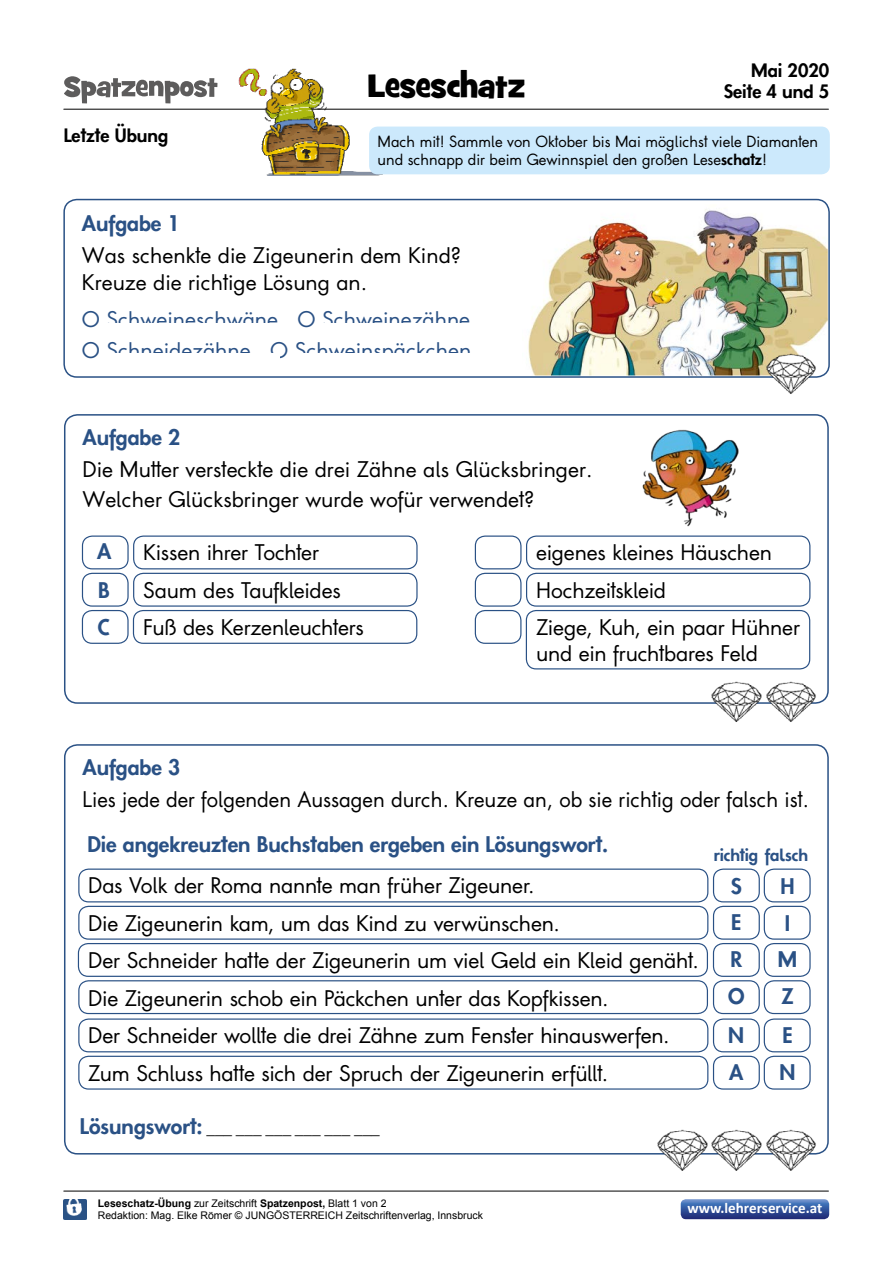
<style>
.page{position:relative;width:893px;height:1263px;background:#fff}
.page>*{position:absolute;margin:0;border:0;box-sizing:border-box;transform-origin:0 0}
.t1{font:33px "Grilled Cheese BTN";letter-spacing:-.005em;color:#000}
.t2{font:500 21px/37.5px "Fibelschrift";letter-spacing:-.005em;color:#000}
.t3{font:700 21px/38.7px "Fibelschrift";color:#2a5185}
.t4{font:500 21px "Fibelschrift";letter-spacing:-.005em;color:#000;scale:.96 1}
.t5{font:500 21px/30.5px "Fibelschrift";color:#2a5185}
.t6{font:700 18px "Fibelschrift";color:#000}
.t7{font:17.25px "Myriad Pro";color:#000}
.t8{font:700 16.5px "Fibelschrift";letter-spacing:-.01em;color:#2a5185}
.t9{font:700 15.15px "Calibri";color:#fff}
.t10{font:500 15px/18px "Fibelschrift";color:#000}
.t11{font:10.5px/12.6px "Arial";color:#000}
.s1{font-weight:700}
.s2{font-family:"Fibelschrift";font-weight:700;font-size:21px;color:#2a5185}
</style>
<div class="page">
<hr style="left:64px;top:109px;width:764px;height:1px;background:#000">
<hr style="left:64px;top:1191px;width:764px;height:1px;background:#000">
<svg style="left:64px;top:76px;width:153px;height:27px"></svg>
<svg style="left:681px;top:1199px;width:148px;height:20px;background:#3b5ba0"></svg>
<img style="left:63px;top:1199px;width:23px;height:20px">
<div style="left:64px;top:414px;width:765px;height:290px;border:2px solid #2a5185;border-radius:13px"></div>
<div style="left:64px;top:744px;width:765px;height:410px;border:2px solid #2a5185;border-radius:13px"></div>
<div style="left:63px;top:199px;width:767px;height:179px;border:2px solid #2a5185;border-radius:13px"></div>
<img style="left:769px;top:681px;width:55px;height:41px">
<img style="left:705px;top:681px;width:64px;height:41px">
<img style="left:769px;top:1129px;width:55px;height:42px">
<img style="left:715px;top:1129px;width:54px;height:42px">
<img style="left:651px;top:1129px;width:64px;height:42px">
<img style="left:237px;top:68px;width:149px;height:108px">
<div style="left:369px;top:127px;width:461px;height:47px;background:#cce9fc;border-radius:9px"></div>
<div style="left:133px;top:573px;width:285px;height:34px;border:1px solid #2a5185;border-radius:10px"></div>
<div style="left:82px;top:573px;width:47px;height:34px;border:1px solid #2a5185;border-radius:10px"></div>
<div style="left:133px;top:610px;width:284px;height:34px;border:1px solid #2a5185;border-radius:10px"></div>
<div style="left:82px;top:610px;width:47px;height:34px;border:1px solid #2a5185;border-radius:10px"></div>
<div style="left:133px;top:535px;width:285px;height:34px;border:1px solid #2a5185;border-radius:10px"></div>
<div style="left:82px;top:535px;width:47px;height:34px;border:1px solid #2a5185;border-radius:10px"></div>
<div style="left:526px;top:573px;width:284px;height:34px;border:1px solid #2a5185;border-radius:10px"></div>
<div style="left:475px;top:573px;width:47px;height:34px;border:1px solid #2a5185;border-radius:10px"></div>
<div style="left:526px;top:610px;width:284px;height:59px;border:1px solid #2a5185;border-radius:10px"></div>
<div style="left:475px;top:610px;width:46px;height:34px;border:1px solid #2a5185;border-radius:10px"></div>
<div style="left:526px;top:535px;width:284px;height:34px;border:1px solid #2a5185;border-radius:10px"></div>
<div style="left:475px;top:535px;width:47px;height:34px;border:1px solid #2a5185;border-radius:10px"></div>
<div style="left:78px;top:906px;width:630px;height:34px;border:1px solid #2a5185;border-radius:10px"></div>
<div style="left:78px;top:1056px;width:630px;height:33px;border:1px solid #2a5185;border-radius:10px"></div>
<div style="left:764px;top:906px;width:47px;height:34px;border:1px solid #2a5185;border-radius:10px"></div>
<div style="left:764px;top:1056px;width:47px;height:33px;border:1px solid #2a5185;border-radius:10px"></div>
<div style="left:713px;top:906px;width:47px;height:34px;border:1px solid #2a5185;border-radius:10px"></div>
<div style="left:713px;top:1056px;width:47px;height:33px;border:1px solid #2a5185;border-radius:10px"></div>
<div style="left:78px;top:980px;width:630px;height:34px;border:1px solid #2a5185;border-radius:10px"></div>
<div style="left:764px;top:980px;width:47px;height:34px;border:1px solid #2a5185;border-radius:10px"></div>
<div style="left:713px;top:980px;width:47px;height:34px;border:1px solid #2a5185;border-radius:10px"></div>
<div style="left:78px;top:943px;width:630px;height:34px;border:1px solid #2a5185;border-radius:10px"></div>
<div style="left:764px;top:943px;width:47px;height:34px;border:1px solid #2a5185;border-radius:10px"></div>
<div style="left:713px;top:943px;width:47px;height:34px;border:1px solid #2a5185;border-radius:10px"></div>
<div style="left:78px;top:868px;width:630px;height:34px;border:1px solid #2a5185;border-radius:10px"></div>
<div style="left:78px;top:1018px;width:630px;height:34px;border:1px solid #2a5185;border-radius:10px"></div>
<div style="left:764px;top:868px;width:47px;height:34px;border:1px solid #2a5185;border-radius:10px"></div>
<div style="left:764px;top:1018px;width:47px;height:34px;border:1px solid #2a5185;border-radius:10px"></div>
<div style="left:713px;top:868px;width:47px;height:34px;border:1px solid #2a5185;border-radius:10px"></div>
<div style="left:713px;top:1018px;width:47px;height:34px;border:1px solid #2a5185;border-radius:10px"></div>
<img style="left:528px;top:204px;width:300px;height:171px">
<img style="left:760px;top:345px;width:64px;height:49px">
<img style="left:630px;top:414px;width:122px;height:123px">
<p class="t6" style="left:64px;top:123px;width:106px">Letzte Übung</p>
<h1 class="t1" style="left:368px;top:64px;width:159px">Leseschatz</h1>
<p class="t6" style="left:751px;top:58px;width:80px">Mai 2020</p>
<p class="t6" style="left:724px;top:79px;width:107px">Seite 4 und 5</p>
<p class="t10" style="left:378px;top:132px;width:442px">Mach mit! Sammle von Oktober bis Mai möglichst viele Diamanten und schnapp dir beim Gewinnspiel den großen Lese<span class="s1">schatz</span>!</p>
<p class="t3" style="left:82px;top:204px;width:99px">Aufgabe 1</p>
<p class="t2" style="left:82px;top:241px;width:381px;line-height:27px">Was schenkte die Zigeunerin dem Kind?<br>Kreuze die richtige Lösung an.</p>
<p class="t5" style="left:82px;top:304px;width:391px">O Schweineschwäne O Schweinezähne<br>O Schneidezähne O Schweinspäckchen</p>
<p class="t3" style="left:82px;top:418px;width:99px">Aufgabe 2</p>
<p class="t2" style="left:82px;top:453px;width:512px;line-height:30.5px">Die Mutter versteckte die drei Zähne als Glücksbringer.<br>Welcher Glücksbringer wurde wofür verwendet?</p>
<p class="t3" style="left:97px;top:532px;width:16px">A<br>B</p>
<p class="t3" style="left:98px;top:607px;width:14px">C</p>
<p class="t2" style="left:143px;top:533px;width:222px">Kissen ihrer Tochter<br>Saum des Taufkleides<br>Fuß des Kerzenleuchters</p>
<p class="t2" style="left:536px;top:533px;width:265px">eigenes kleines Häuschen<br>Hochzeitskleid<br>Ziege, Kuh, ein paar Hühner</p>
<p class="t2" style="left:536px;top:634px;width:223px">und ein fruchtbares Feld</p>
<p class="t3" style="left:82px;top:748px;width:99px">Aufgabe 3</p>
<p class="t4" style="left:82px;top:784px;width:758px">Lies jede der folgenden Aussagen durch. Kreuze an, ob sie richtig oder falsch ist.</p>
<p class="t3" style="left:87px;top:824px;width:522px">Die angekreuzten Buchstaben ergeben ein Lösungswort.</p>
<p class="t2" style="left:88px;top:866px;width:612px">Das Volk der Roma nannte man früher Zigeuner.<br>Die Zigeunerin kam, um das Kind zu verwünschen.<br>Der Schneider hatte der Zigeunerin um viel Geld ein Kleid genäht.<br>Die Zigeunerin schob ein Päckchen unter das Kopfkissen.<br>Der Schneider wollte die drei Zähne zum Fenster hinauswerfen.<br>Zum Schluss hatte sich der Spruch der Zigeunerin erfüllt.</p>
<p class="t7" style="left:80px;top:1118px;width:301px"><span class="s2">Lösungswort:</span> ___ ___ ___ ___ ___ ___</p>
<p class="t8" style="left:714px;top:843px;width:96px">richtig falsch</p>
<p class="t3" style="left:731px;top:866px;width:13px">S</p>
<p class="t3" style="left:780px;top:866px;width:16px">H</p>
<p class="t3" style="left:731px;top:903px;width:12px">E</p>
<p class="t3" style="left:785px;top:903px;width:7px">I</p>
<p class="t3" style="left:730px;top:940px;width:13px">R</p>
<p class="t3" style="left:778px;top:940px;width:21px">M</p>
<p class="t3" style="left:728px;top:977px;width:18px">O</p>
<p class="t3" style="left:781px;top:977px;width:14px">Z</p>
<p class="t3" style="left:728px;top:1016px;width:17px">N</p>
<p class="t3" style="left:782px;top:1016px;width:12px">E</p>
<p class="t3" style="left:729px;top:1052px;width:16px">A</p>
<p class="t3" style="left:779px;top:1052px;width:17px">N</p>
<p class="t11" style="left:98px;top:1197px;width:387px"><span class="s1">Leseschatz-Übung</span> zur Zeitschrift <span class="s1">Spatzenpost,</span> Blatt 1 von 2<br>Redaktion: Mag. Elke Römer © JUNGÖSTERREICH Zeitschriftenverlag, Innsbruck</p>
<p class="t9" style="left:687px;top:1198px;width:137px">www.lehrerservice.at</p>
</div>
